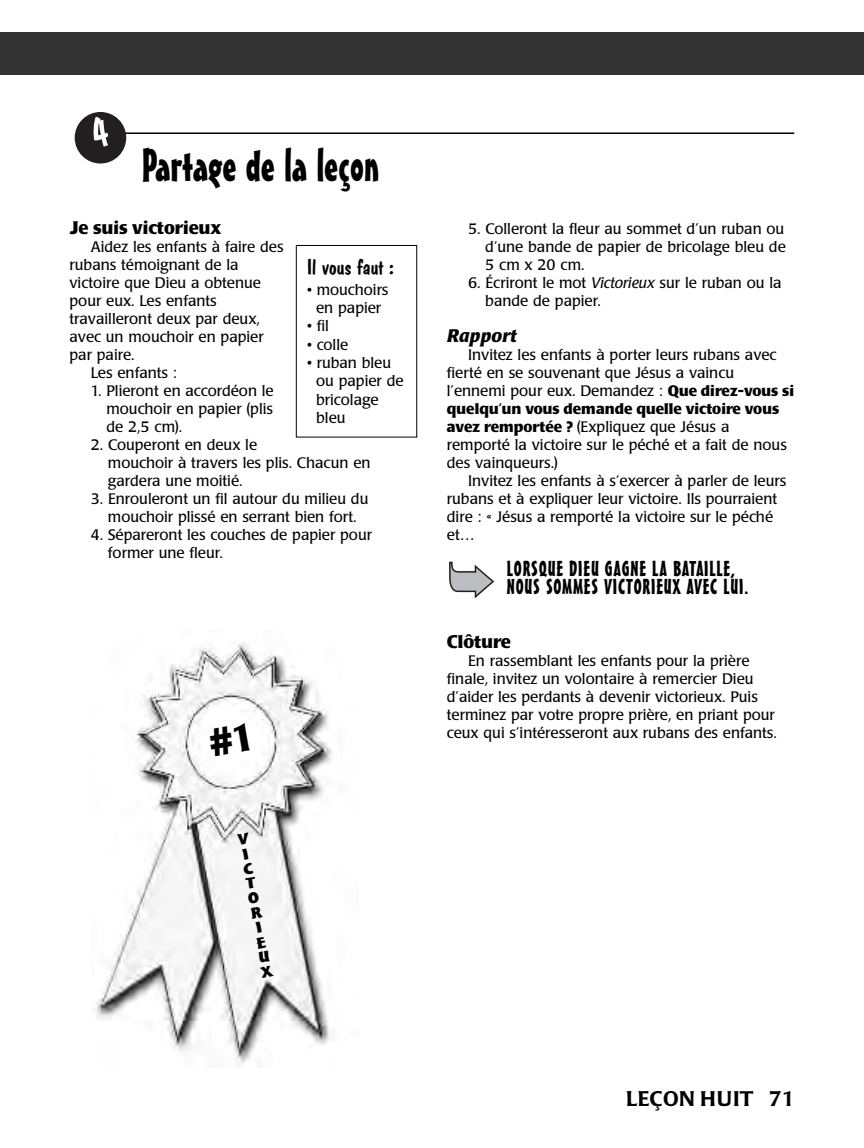
<style>
.page{position:relative;width:864px;height:1148px;background:#fff}
.page>*{position:absolute;margin:0;border:0;box-sizing:border-box;transform-origin:0 0}
.t1{font:45px "Mister Earl BT";color:#000}
.t2{font:21px/18px "Mister Earl BT";letter-spacing:.04em;color:#000}
.t3{font:21px "Dom Casual D";color:#000;scale:1.05 1}
.t4{font:500 21px "Poppl Laudatio";letter-spacing:.01em;color:#000}
.t5{font:700 18px "Poppl Laudatio";color:#000}
.t6{font:italic 700 18px "Poppl Laudatio";color:#000}
.t7{font:15px/18px "Poppl Laudatio";color:#000}
.t8{font:15px/15px "Mister Earl BT";color:#000;scale:2 1}
.s1{font-style:italic}
.s2{font-weight:700}
</style>
<div class="page">
<div style="left:296px;top:245px;width:121px;height:192px;border:1px solid #000"></div>
<hr style="left:124px;top:132px;width:670px;height:2px;background:#000">
<svg style="left:449px;top:561px;width:45px;height:37px"></svg>
<div style="left:0;top:32px;width:864px;height:42px;background:#333"></div>
<img style="left:95px;top:642px;width:237px;height:425px">
<svg style="left:75px;top:112px;width:51px;height:51px"></svg>
<svg style="left:208px;top:723px;width:42px;height:34px"></svg>
<h1 class="t1" style="left:142px;top:148px;width:239px">Partage de la leçon</h1>
<p class="t5" style="left:70px;top:221px;width:153px">Je suis victorieux</p>
<p class="t7" style="left:91px;top:239px;width:194px">Aidez les enfants à faire des</p>
<p class="t7" style="left:70px;top:257px;width:171px">rubans témoignant de la</p>
<p class="t7" style="left:70px;top:275px;width:193px">victoire que Dieu a obtenue</p>
<p class="t7" style="left:70px;top:293px;width:149px">pour eux. Les enfants</p>
<p class="t7" style="left:70px;top:311px;width:192px">travailleront deux par deux,</p>
<p class="t7" style="left:70px;top:329px;width:196px">avec un mouchoir en papier</p>
<p class="t7" style="left:70px;top:347px;width:67px">par paire.</p>
<p class="t7" style="left:91px;top:365px;width:88px">Les enfants :</p>
<p class="t7" style="left:106px;top:383px;width:169px;text-align:justify;text-indent:-16px">1. Plieront en accordéon le mouchoir en papier (plis de 2,5 cm).</p>
<p class="t7" style="left:108px;top:437px;width:264px;text-indent:-17px">2. Couperont en deux le<br>mouchoir à travers les plis. Chacun en gardera une moitié.</p>
<p class="t7" style="left:91px;top:491px;width:279px;text-align:center">3. Enrouleront un fil autour du milieu du mouchoir plissé en serrant bien fort.</p>
<p class="t7" style="left:108px;top:527px;width:266px;text-indent:-17px">4. Sépareront les couches de papier pour former une fleur.</p>
<h2 class="t3" style="left:307px;top:254px;width:84px">Il vous faut :</h2>
<p class="t7" style="left:307px;top:282px;width:83px;text-align:center">• mouchoirs en papier</p>
<p class="t7" style="left:307px;top:318px;width:23px">• fil</p>
<p class="t7" style="left:307px;top:337px;width:43px">• colle</p>
<p class="t7" style="left:316px;top:355px;width:89px;text-indent:-9px">• ruban bleu ou papier de bricolage bleu</p>
<p class="t8" style="left:236px;top:833px;width:7px;rotate:-10deg">V<br>I<br>C<br>T<br>O<br>R<br>I<br>E<br>U<br>X</p>
<p class="t7" style="left:485px;top:221px;width:302px;text-align:justify;text-indent:-17px">5. Colleront la fleur au sommet d’un ruban ou d’une bande de papier de bricolage bleu de 5 cm x 20 cm.</p>
<p class="t7" style="left:485px;top:275px;width:298px;text-indent:-17px">6. Écriront le mot <span class="s1">Victorieux</span> sur le ruban ou la bande de papier.</p>
<p class="t6" style="left:447px;top:329px;width:71px">Rapport</p>
<p class="t7" style="left:447px;top:347px;width:349px;text-indent:21px">Invitez les enfants à porter leurs rubans avec fierté en se souvenant que Jésus a vaincu l’ennemi pour eux. Demandez : <span class="s2">Que direz-vous si quelqu’un vous demande quelle victoire vous avez remportée ?</span> (Expliquez que Jésus a remporté la victoire sur le péché et a fait de nous des vainqueurs.)</p>
<p class="t7" style="left:447px;top:473px;width:341px;text-indent:21px">Invitez les enfants à s’exercer à parler de leurs rubans et à expliquer leur victoire. Ils pourraient dire : « Jésus a remporté la victoire sur le péché et…</p>
<h2 class="t2" style="left:507px;top:561px;width:243px">LORSQUE DIEU GAGNE LA BATAILLE,<br>NOUS SOMMES VICTORIEUX AVEC LUI.</h2>
<p class="t5" style="left:447px;top:635px;width:66px">Clôture</p>
<p class="t7" style="left:447px;top:653px;width:332px;text-indent:21px">En rassemblant les enfants pour la prière finale, invitez un volontaire à remercier Dieu d’aider les perdants à devenir victorieux. Puis terminez par votre propre prière, en priant pour ceux qui s’intéresseront aux rubans des enfants.</p>
<h2 class="t4" style="left:626px;top:1090px;width:170px">LEÇON HUIT 71</h2>
</div>
